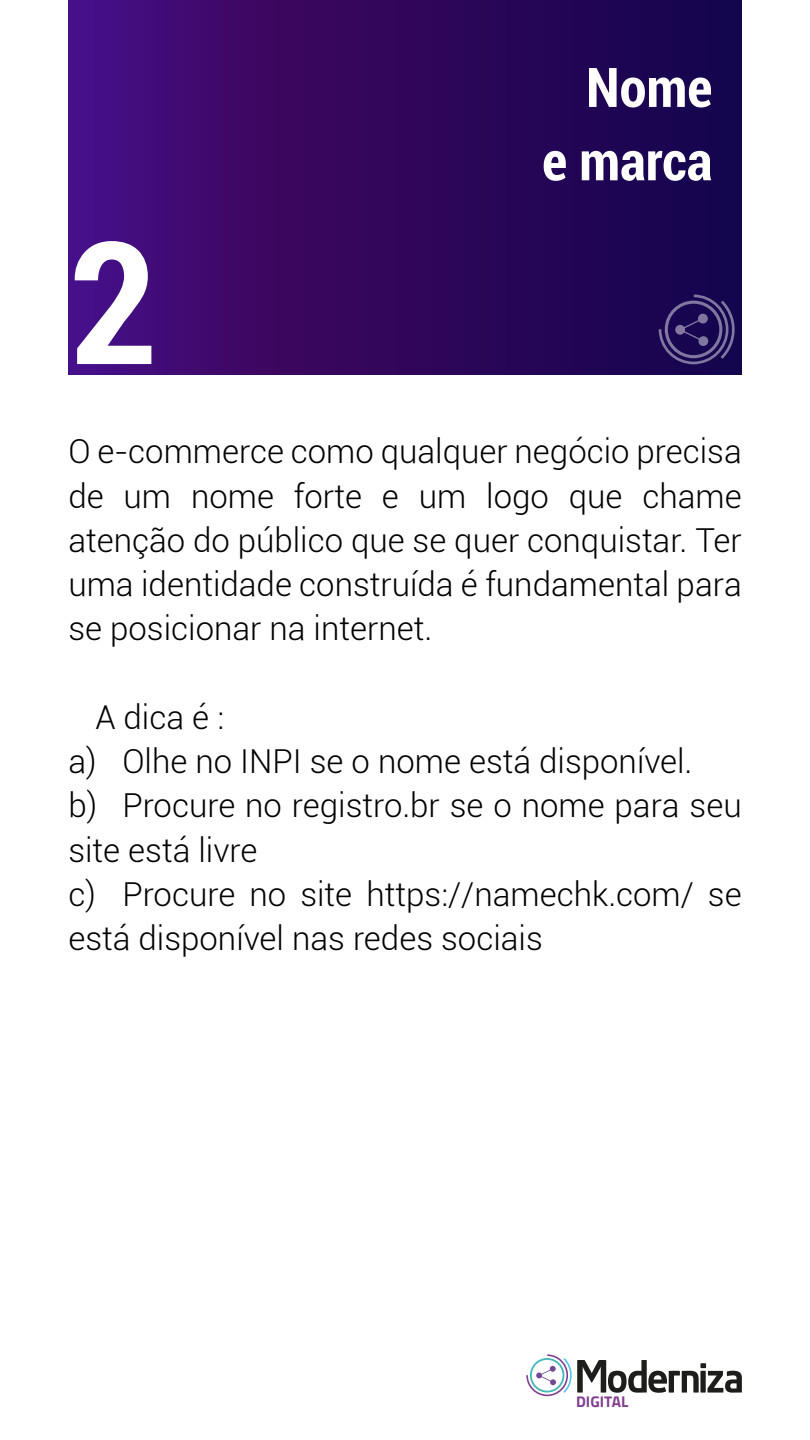
<style>
.page{position:relative;width:810px;height:1440px;background:#fff}
.page>*{position:absolute;margin:0;border:0;box-sizing:border-box;transform-origin:0 0}
.t1{font:700 condensed 170.48px "Roboto";color:#fff}
.t2{font:700 condensed 54.68px/73.3px "Roboto";color:#fff;text-align:right}
.t3{font:300 33px/44.2px "Roboto";color:#000;text-align:justify}
.t4{font:700 15.45px "Titillium Web";color:#813e8f}
</style>
<div class="page">
<svg style="left:68px;top:0;width:674px;height:374px;background:#2f0760"></svg>
<svg style="left:526px;top:1354px;width:216px;height:42px"></svg>
<svg style="left:659px;top:295px;width:76px;height:69px;background:#322364"></svg>
<h1 class="t1" style="left:68px;top:184px;width:91px">2</h1>
<h2 class="t2" style="left:542px;top:49px;width:172px">Nome<br>e marca</h2>
<p class="t3" style="left:68px;top:428px;width:675px">O e-commerce como qualquer negócio precisa de um nome forte e um logo que chame atenção do público que se quer conquistar. Ter uma identidade construída é fundamental para se posicionar na internet.</p>
<p class="t3" style="left:68px;top:694px;width:675px;text-align:left;text-indent:27px">A dica é :<br>a) Olhe no INPI se o nome está disponível.<br>b) Procure no registro.br se o nome para seu site está livre<br>c) Procure no site https://namechk.com/ se está disponível nas redes sociais</p>
<p class="t4" style="left:576px;top:1390px;width:54px">DIGITAL</p>
</div>
